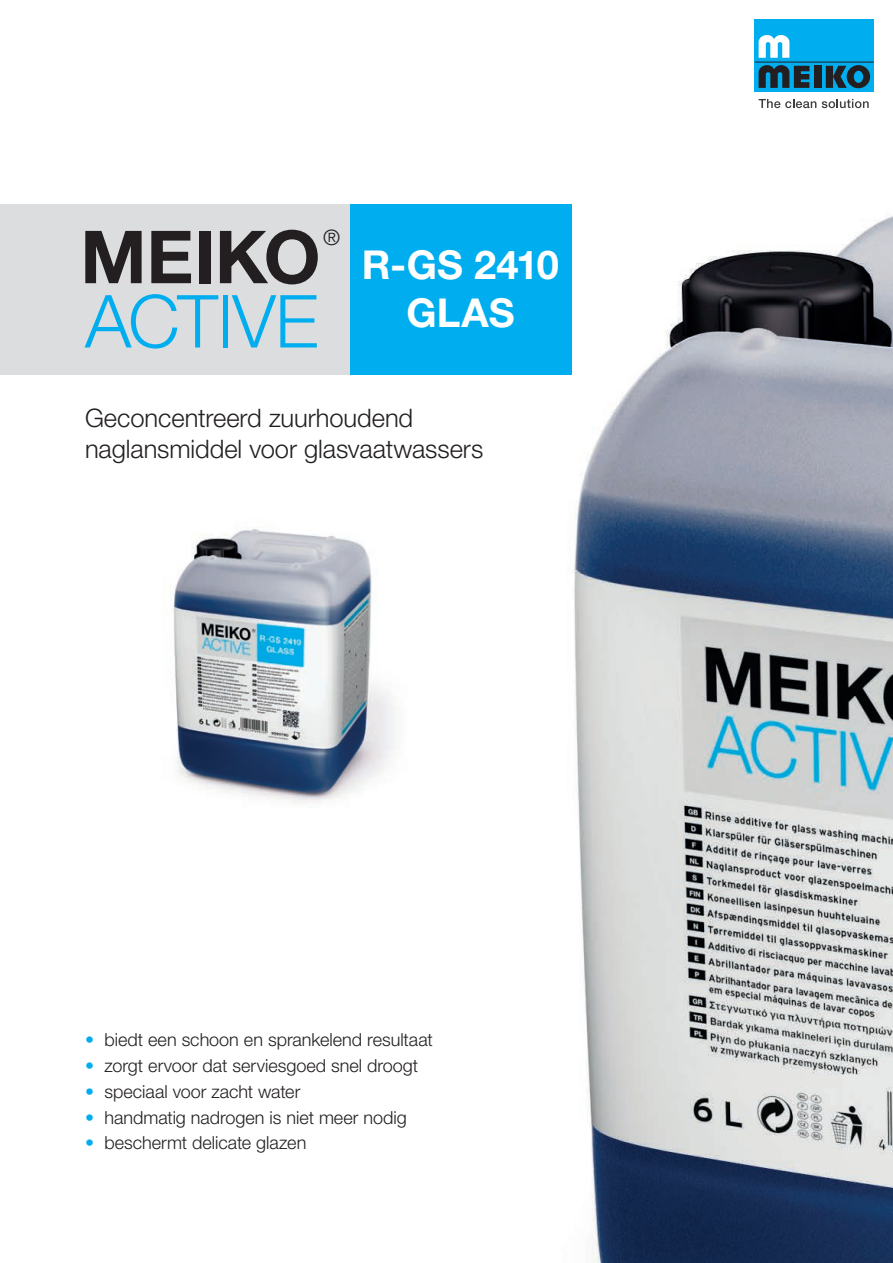
<style>
.page{position:relative;width:893px;height:1263px;background:#fff}
.page>*{position:absolute;margin:0;border:0;box-sizing:border-box;transform-origin:0 0}
.t1{font:300 73.2px "Helvetica Neue LTW1 G";letter-spacing:-.015em;color:#00aeef}
.t2{font:700 73.2px "Helvetica Neue LTW1 G";letter-spacing:-.005em;color:#231f20}
.t3{font:700 39.9px/47.8px "Helvetica Neue LTW1 G";color:#fff;text-align:center}
.t4{font:300 25.5px/30.6px "Helvetica Neue LTW1 G";letter-spacing:-.005em;color:#231f20}
.t5{font:300 21.3px "Helvetica Neue LTW1 G";color:#231f20}
.t6{font:300 18px "Helvetica Neue LTW1 G";color:#231f20}
.s1{color:#00aeef}
</style>
<div class="page">
<img style="left:249px;top:24px;width:644px;height:1239px">
<div style="left:755px;top:19px;width:119px;height:73px;background:#00aeef"></div>
<div style="left:814px;top:66px;width:7px;height:22px;background:#231f20"></div>
<svg style="left:826px;top:65px;width:44px;height:23px"></svg>
<hr style="left:755px;top:62px;width:119px;height:1px;background:#231f20">
<svg style="left:759px;top:35px;width:30px;height:23px"></svg>
<svg style="left:759px;top:65px;width:50px;height:23px"></svg>
<svg style="left:759px;top:99px;width:57px;height:9px"></svg>
<svg style="left:822px;top:99px;width:47px;height:9px"></svg>
<div style="left:0;top:204px;width:350px;height:170px;background:#dcdddf"></div>
<div style="left:350px;top:204px;width:221px;height:170px;background:#00aeef"></div>
<img style="left:170px;top:490px;width:267px;height:332px">
<p class="t5" style="left:323px;top:224px;width:19px">®</p>
<h1 class="t2" style="left:80px;top:212px;width:242px">MEIKO</h1>
<h1 class="t1" style="left:85px;top:277px;width:235px">ACTIVE</h1>
<h2 class="t3" style="left:362px;top:241px;width:199px">R-GS 2410<br>GLAS</h2>
<h3 class="t4" style="left:85px;top:403px;width:400px">Geconcentreerd zuurhoudend naglansmiddel voor glasvaatwassers</h3>
<p class="t6" style="left:85px;top:1028px;width:349px"><span class="s1">•</span> biedt een schoon en sprankelend resultaat</p>
<p class="t6" style="left:85px;top:1054px;width:335px"><span class="s1">•</span> zorgt ervoor dat serviesgoed snel droogt</p>
<p class="t6" style="left:85px;top:1080px;width:217px"><span class="s1">•</span> speciaal voor zacht water</p>
<p class="t6" style="left:85px;top:1106px;width:323px"><span class="s1">•</span> handmatig nadrogen is niet meer nodig</p>
<p class="t6" style="left:85px;top:1132px;width:223px"><span class="s1">•</span> beschermt delicate glazen</p>
</div>
